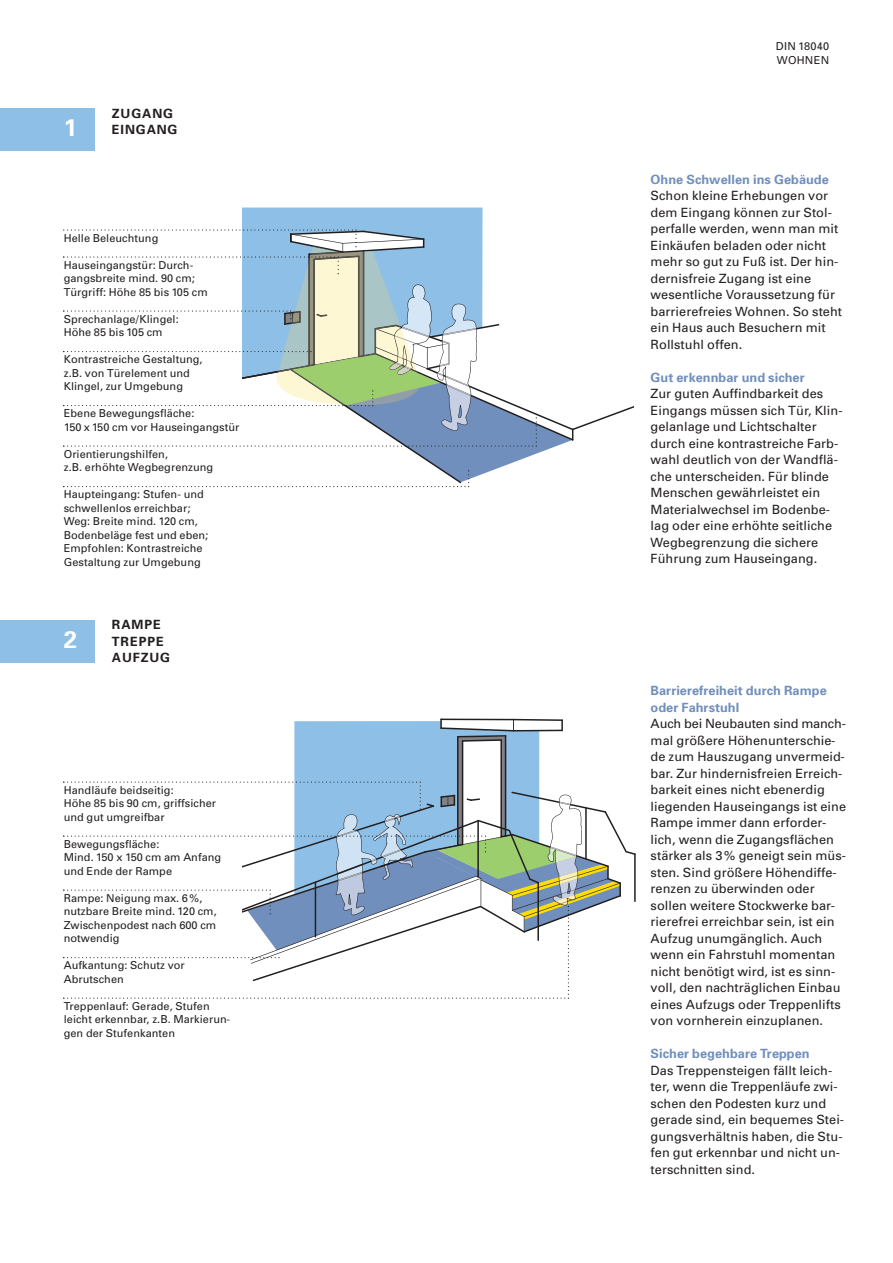
<style>
.page{position:relative;width:893px;height:1263px;background:#fff}
.page>*{position:absolute;margin:0;border:0;box-sizing:border-box;transform-origin:0 0}
.t1{font:700 24px "Univers";color:#fff}
.t2{font:12.75px/16.5px "Univers";letter-spacing:.005em;color:#231f20}
.t3{font:700 12.75px/16.5px "Univers";letter-spacing:.005em;color:#718fbc}
.t4{font:700 12.75px/16.5px "Univers";letter-spacing:.07em;color:#231f20}
.t5{font:10.95px/13.5px "Univers";letter-spacing:.005em;color:#231f20}
.t6{font:10.95px/13.5px "Univers";letter-spacing:.025em;color:#231f20}
</style>
<div class="page">
<div style="left:0;top:109px;width:95px;height:42px;background:#8ec0e7"></div>
<div style="left:0;top:620px;width:95px;height:42px;background:#8ec0e7"></div>
<hr style="left:440px;top:718px;width:74px;height:2px;background:#231f20">
<svg style="left:63px;top:719px;width:573px;height:280px"></svg>
<svg style="left:63px;top:208px;width:571px;height:279px"></svg>
<h1 class="t1" style="left:64px;top:119px;width:15px">1</h1>
<p class="t4" style="left:112px;top:106px;width:67px">ZUGANG<br>EINGANG</p>
<p class="t5" style="left:64px;top:232px;width:96px">Helle Beleuchtung</p>
<p class="t5" style="left:64px;top:259px;width:145px">Hauseingangstür: Durch&shy;gangsbreite mind. 90 cm;<br>Türgriff: Höhe 85 bis 105 cm</p>
<p class="t5" style="left:64px;top:313px;width:116px">Sprechanlage/Klingel:<br>Höhe 85 bis 105 cm</p>
<p class="t5" style="left:64px;top:353px;width:140px">Kontrastreiche Gestaltung, z.B. von Türelement und<br>Klingel, zur Umgebung</p>
<p class="t5" style="left:64px;top:407px;width:177px">Ebene Bewegungsfläche:<br>150 x150 cm vor Hauseingangstür</p>
<p class="t5" style="left:64px;top:448px;width:151px">Orientierungshilfen,<br>z.B. erhöhte Wegbegrenzung</p>
<p class="t5" style="left:64px;top:488px;width:146px">Haupteingang: Stufen- und schwellenlos erreichbar;<br>Weg: Breite mind. 120 cm,<br>Bodenbeläge fest und eben;<br>Empfohlen: Kontrastreiche<br>Gestaltung zur Umgebung</p>
<h1 class="t1" style="left:64px;top:630px;width:15px">2</h1>
<p class="t4" style="left:112px;top:618px;width:60px">RAMPE<br>TREPPE<br>AUFZUG</p>
<p class="t5" style="left:64px;top:784px;width:154px">Handläufe beidseitig:<br>Höhe 85 bis 90 cm, griffsicher und gut umgreifbar</p>
<p class="t5" style="left:64px;top:838px;width:159px">Bewegungsfläche:<br>Mind. 150 x 150 cm am Anfang und Ende der Rampe</p>
<p class="t5" style="left:64px;top:892px;width:154px">Rampe: Neigung max. 6%, nutzbare Breite mind. 120 cm,<br>Zwischenpodest nach 600 cm notwendig</p>
<p class="t5" style="left:64px;top:959px;width:123px">Aufkantung: Schutz vor<br>Abrutschen</p>
<p class="t5" style="left:64px;top:1000px;width:168px">Treppenlauf: Gerade, Stufen leicht erkennbar, z.B. Markierun&shy;gen der Stufenkanten</p>
<p class="t6" style="left:776px;top:41px;width:55px">DIN 18040<br>WOHNEN</p>
<p class="t3" style="left:651px;top:172px;width:180px">Ohne Schwellen ins Gebäude</p>
<p class="t2" style="left:651px;top:189px;width:193px">Schon kleine Erhebungen vor dem Eingang können zur Stol&shy;perfalle werden, wenn man mit<br>Einkäufen beladen oder nicht mehr so gut zu Fuß ist. Der hin&shy;dernisfreie Zugang ist eine wesentliche Voraussetzung für barrierefreies Wohnen. So steht ein Haus auch Besuchern mit<br>Rollstuhl offen.</p>
<p class="t3" style="left:651px;top:370px;width:156px">Gut erkennbar und sicher</p>
<p class="t2" style="left:651px;top:387px;width:193px">Zur guten Auffindbarkeit des<br>Eingangs müssen sich Tür, Klin&shy;gelanlage und Lichtschalter durch eine kontrastreiche Farb&shy;wahl deutlich von der Wandflä&shy;che unterscheiden. Für blinde<br>Menschen gewährleistet ein<br>Materialwechsel im Bodenbe&shy;lag oder eine erhöhte seitliche<br>Wegbegrenzung die sichere<br>Führung zum Hauseingang.</p>
<p class="t3" style="left:651px;top:684px;width:178px">Barrierefreiheit durch Rampe oder Fahrstuhl</p>
<p class="t2" style="left:651px;top:717px;width:197px">Auch bei Neubauten sind manch&shy;mal größere Höhenunterschie&shy;de zum Hauszugang unvermeid&shy;bar. Zur hindernisfreien Erreich&shy;barkeit eines nicht ebenerdig liegenden Hauseingangs ist eine<br>Rampe immer dann erforder&shy;lich, wenn die Zugangsflächen stärker als 3% geneigt sein müs&shy;sten. Sind größere Höhendiffe&shy;renzen zu überwinden oder sollen weitere Stockwerke bar&shy;rierefrei erreichbar sein, ist ein<br>Aufzug unumgänglich. Auch wenn ein Fahrstuhl momentan nicht benötigt wird, ist es sinn&shy;voll, den nachträglichen Einbau eines Aufzugs oder Treppenlifts von vornherein einzuplanen.</p>
<p class="t3" style="left:651px;top:1047px;width:161px">Sicher begehbare Treppen</p>
<p class="t2" style="left:651px;top:1063px;width:195px">Das Treppensteigen fällt leich&shy;ter, wenn die Treppenläufe zwi&shy;schen den Podesten kurz und gerade sind, ein bequemes Stei&shy;gungsverhältnis haben, die Stu&shy;fen gut erkennbar und nicht un&shy;terschnitten sind.</p>
</div>
